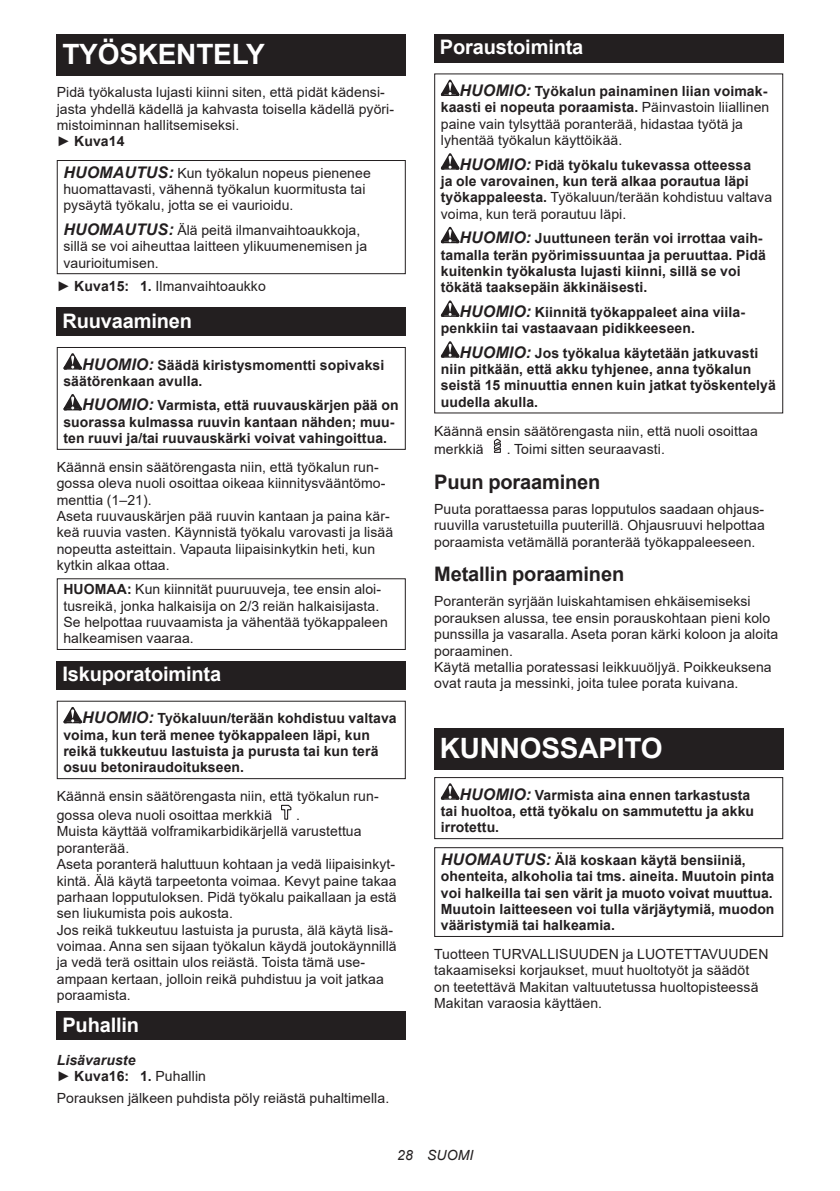
<style>
.page{position:relative;width:840px;height:1191px;background:#fff}
.page>*{position:absolute;margin:0;border:0;box-sizing:border-box;transform-origin:0 0}
.t1{font:700 28px "Arial";letter-spacing:-.01em;color:#fff}
.t2{font:700 20px "Arial";letter-spacing:-.01em;color:#fff}
.t3{font:700 20px "Arial";letter-spacing:-.01em;color:#231f20}
.t4{font:14px/16.4px "Arial";letter-spacing:.005em;color:#231f20}
.t5{font:700 14px/16.4px "Arial";letter-spacing:.005em;color:#231f20}
.t6{font:italic 700 14px/16.4px "Arial";letter-spacing:.005em;color:#231f20}
.t7{font:italic 14px "Arial";letter-spacing:.005em;color:#231f20}
.s1{font-weight:700}
.s2{font-weight:700;font-style:italic;font-size:16px}
.s3{font-style:italic;font-size:16px}
.s4{font-weight:400;font-style:normal}
.s5{font-style:normal}
.s6{font-weight:400}
</style>
<div class="page">
<div style="left:57px;top:34px;width:348px;height:41px;background:#231f20"></div>
<div style="left:57px;top:160px;width:348px;height:114px;border:1px solid #231f20"></div>
<div style="left:57px;top:307px;width:348px;height:29px;background:#231f20"></div>
<svg style="left:63px;top:353px;width:19px;height:16px"></svg>
<svg style="left:63px;top:394px;width:19px;height:16px"></svg>
<div style="left:57px;top:347px;width:348px;height:103px;border:1px solid #231f20"></div>
<div style="left:57px;top:578px;width:348px;height:72px;border:1px solid #231f20"></div>
<div style="left:57px;top:661px;width:348px;height:29px;background:#231f20"></div>
<svg style="left:63px;top:707px;width:19px;height:16px"></svg>
<div style="left:57px;top:700px;width:348px;height:79px;border:1px solid #231f20"></div>
<svg style="left:281px;top:804px;width:11px;height:16px"></svg>
<div style="left:57px;top:1011px;width:348px;height:29px;background:#231f20"></div>
<div style="left:434px;top:34px;width:348px;height:29px;background:#231f20"></div>
<svg style="left:440px;top:80px;width:19px;height:16px"></svg>
<svg style="left:440px;top:153px;width:19px;height:17px"></svg>
<svg style="left:440px;top:227px;width:19px;height:16px"></svg>
<svg style="left:440px;top:300px;width:19px;height:17px"></svg>
<svg style="left:440px;top:341px;width:19px;height:17px"></svg>
<svg style="left:493px;top:438px;width:8px;height:15px"></svg>
<div style="left:434px;top:728px;width:348px;height:41px;background:#231f20"></div>
<svg style="left:440px;top:783px;width:19px;height:16px"></svg>
<div style="left:434px;top:777px;width:348px;height:62px;border:1px solid #231f20"></div>
<div style="left:434px;top:847px;width:348px;height:90px;border:1px solid #231f20"></div>
<h1 class="t1" style="left:62px;top:34px;width:204px">TYÖSKENTELY</h1>
<p class="t4" style="left:57px;top:84px;width:339px">Pidä työkalusta lujasti kiinni siten, että pidät kädensi&shy;jasta yhdellä kädellä ja kahvasta toisella kädellä pyöri&shy;mistoiminnan hallitsemiseksi.<br>► <span class="s1">Kuva14</span></p>
<p class="t4" style="left:63px;top:164px;width:309px"><span class="s2">HUOMAUTUS:</span> Kun työkalun nopeus pienenee huomattavasti, vähennä työkalun kuormitusta tai pysäytä työkalu, jotta se ei vaurioidu.</p>
<p class="t4" style="left:63px;top:221px;width:305px"><span class="s2">HUOMAUTUS:</span> Älä peitä ilmanvaihtoaukkoja, sillä se voi aiheuttaa laitteen ylikuumenemisen ja vaurioitumisen.</p>
<p class="t4" style="left:57px;top:277px;width:210px">► <span class="s1">Kuva15: 1.</span> Ilmanvaihtoaukko</p>
<h2 class="t2" style="left:62px;top:306px;width:131px">Ruuvaaminen</h2>
<p class="t5" style="left:63px;top:356px;width:322px;text-indent:19px"><span class="s3">HUOMIO:</span> Säädä kiristysmomentti sopivaksi säätörenkaan avulla.</p>
<p class="t5" style="left:63px;top:397px;width:336px;text-indent:19px"><span class="s3">HUOMIO:</span> Varmista, että ruuvauskärjen pää on suorassa kulmassa ruuvin kantaan nähden; muu&shy;ten ruuvi ja/tai ruuvauskärki voivat vahingoittua.</p>
<p class="t4" style="left:57px;top:459px;width:338px">Käännä ensin säätörengasta niin, että työkalun run&shy;gossa oleva nuoli osoittaa oikeaa kiinnitysvääntömo&shy;menttia (1–21).<br>Aseta ruuvauskärjen pää ruuvin kantaan ja paina kär&shy;keä ruuvia vasten. Käynnistä työkalu varovasti ja lisää nopeutta asteittain. Vapauta liipaisinkytkin heti, kun kytkin alkaa ottaa.</p>
<p class="t4" style="left:63px;top:581px;width:326px"><span class="s1">HUOMAA:</span> Kun kiinnität puuruuveja, tee ensin aloi&shy;tusreikä, jonka halkaisija on 2/3 reiän halkaisijasta.<br>Se helpottaa ruuvaamista ja vähentää työkappaleen halkeamisen vaaraa.</p>
<h2 class="t2" style="left:62px;top:660px;width:160px">Iskuporatoiminta</h2>
<p class="t5" style="left:63px;top:710px;width:334px;text-indent:19px"><span class="s3">HUOMIO:</span> Työkaluun/terään kohdistuu valtava voima, kun terä menee työkappaleen läpi, kun reikä tukkeutuu lastuista ja purusta tai kun terä osuu betoniraudoitukseen.</p>
<p class="t4" style="left:57px;top:786px;width:323px;line-height:18.8px">Käännä ensin säätörengasta niin, että työkalun run&shy;gossa oleva nuoli osoittaa merkkiä</p>
<p class="t4" style="left:57px;top:806px;width:341px;text-indent:239px">.<br>Muista käyttää volframikarbidikärjellä varustettua poranterää.<br>Aseta poranterä haluttuun kohtaan ja vedä liipaisinkyt&shy;kintä. Älä käytä tarpeetonta voimaa. Kevyt paine takaa parhaan lopputuloksen. Pidä työkalu paikallaan ja estä sen liukumista pois aukosta.<br>Jos reikä tukkeutuu lastuista ja purusta, älä käytä lisä&shy;voimaa. Anna sen sijaan työkalun käydä joutokäynnillä ja vedä terä osittain ulos reiästä. Toista tämä use&shy;ampaan kertaan, jolloin reikä puhdistuu ja voit jatkaa poraamista.</p>
<h2 class="t2" style="left:62px;top:1010px;width:78px">Puhallin</h2>
<p class="t6" style="left:57px;top:1052px;width:151px">Lisävaruste<br><span class="s4">►</span> <span class="s5">Kuva16: 1.</span> <span class="s4">Puhallin</span></p>
<p class="t4" style="left:57px;top:1090px;width:334px">Porauksen jälkeen puhdista pöly reiästä puhaltimella.</p>
<h2 class="t2" style="left:439px;top:33px;width:145px">Poraustoiminta</h2>
<p class="t4" style="left:440px;top:83px;width:330px;text-indent:19px"><span class="s2">HUOMIO:</span> <span class="s1">Työkalun painaminen liian voimak&shy;kaasti ei nopeuta poraamista.</span> Päinvastoin liiallinen paine vain tylsyttää poranterää, hidastaa työtä ja lyhentää työkalun käyttöikää.</p>
<p class="t5" style="left:440px;top:157px;width:332px;text-indent:19px"><span class="s3">HUOMIO:</span> Pidä työkalu tukevassa otteessa<br>ja ole varovainen, kun terä alkaa porautua läpi työkappaleesta. <span class="s6">Työkaluun/terään kohdistuu valtava voima, kun terä porautuu läpi.</span></p>
<p class="t5" style="left:440px;top:230px;width:326px;text-indent:19px"><span class="s3">HUOMIO:</span> Juuttuneen terän voi irrottaa vaih&shy;tamalla terän pyörimissuuntaa ja peruuttaa. Pidä kuitenkin työkalusta lujasti kiinni, sillä se voi tökätä taaksepäin äkkinäisesti.</p>
<p class="t5" style="left:440px;top:304px;width:305px;text-indent:19px"><span class="s3">HUOMIO:</span> Kiinnitä työkappaleet aina viila&shy;penkkiin tai vastaavaan pidikkeeseen.</p>
<p class="t5" style="left:440px;top:345px;width:336px;text-indent:19px"><span class="s3">HUOMIO:</span> Jos työkalua käytetään jatkuvasti niin pitkään, että akku tyhjenee, anna työkalun seistä 15 minuuttia ennen kuin jatkat työskentelyä uudella akulla.</p>
<p class="t4" style="left:434px;top:421px;width:325px;line-height:18.8px">Käännä ensin säätörengasta niin, että nuoli osoittaa merkkiä</p>
<p class="t4" style="left:506px;top:441px;width:159px">. Toimi sitten seuraavasti.</p>
<h2 class="t3" style="left:434px;top:468px;width:168px">Puun poraaminen</h2>
<p class="t4" style="left:434px;top:501px;width:332px;text-align:justify">Puuta porattaessa paras lopputulos saadaan ohjaus&shy;ruuvilla varustetuilla puuterillä. Ohjausruuvi helpottaa poraamista vetämällä poranterää työkappaleeseen.</p>
<h2 class="t3" style="left:434px;top:560px;width:191px">Metallin poraaminen</h2>
<p class="t4" style="left:434px;top:593px;width:345px">Poranterän syrjään luiskahtamisen ehkäisemiseksi porauksen alussa, tee ensin porauskohtaan pieni kolo punssilla ja vasaralla. Aseta poran kärki koloon ja aloita poraaminen.<br>Käytä metallia poratessasi leikkuuöljyä. Poikkeuksena ovat rauta ja messinki, joita tulee porata kuivana.</p>
<h1 class="t1" style="left:439px;top:728px;width:224px">KUNNOSSAPITO</h1>
<p class="t5" style="left:440px;top:786px;width:314px;text-indent:19px"><span class="s3">HUOMIO:</span> Varmista aina ennen tarkastusta tai huoltoa, että työkalu on sammutettu ja akku irrotettu.</p>
<p class="t5" style="left:440px;top:851px;width:335px"><span class="s3">HUOMAUTUS:</span> Älä koskaan käytä bensiiniä, ohenteita, alkoholia tai tms. aineita. Muutoin pinta voi halkeilla tai sen värit ja muoto voivat muuttua.<br>Muutoin laitteeseen voi tulla värjäytymiä, muodon vääristymiä tai halkeamia.</p>
<p class="t4" style="left:434px;top:945px;width:335px">Tuotteen TURVALLISUUDEN ja LUOTETTAVUUDEN takaamiseksi korjaukset, muut huoltotyöt ja säädöt<br>on teetettävä Makitan valtuutetussa huoltopisteessä Makitan varaosia käyttäen.</p>
<p class="t7" style="left:397px;top:1146px;width:78px">28 SUOMI</p>
</div>
